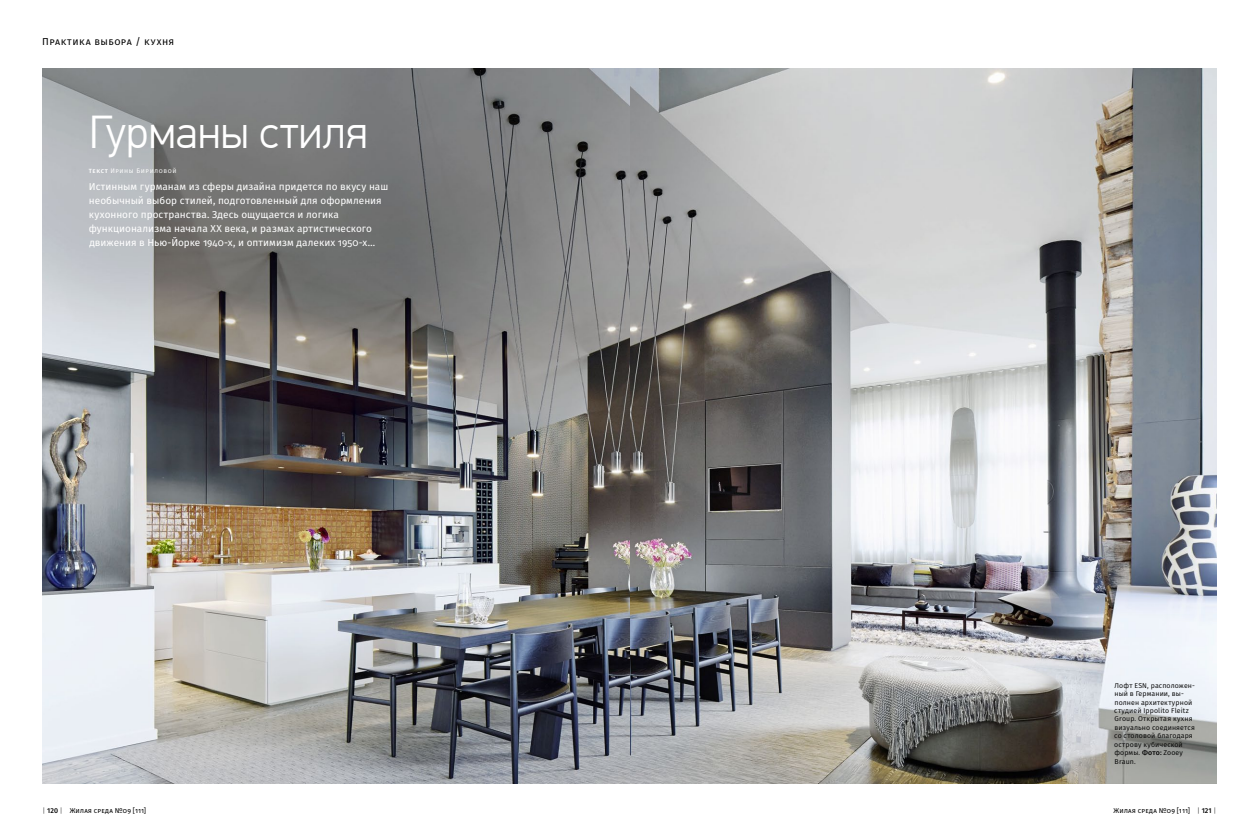
<style>
.page{position:relative;width:1259px;height:837px;background:#fff}
.page>*{position:absolute;margin:0;border:0;box-sizing:border-box;transform-origin:0 0}
.t1{font:300 46px "PF Din Text Pro";color:#fff}
.t2{font:10px/14px "Fira Sans";color:#fff}
.t3{font:10px "Fira Sans";letter-spacing:.055em;color:#000}
.РАБОЧИЙ{font:7px/8.4px "Fira Sans";letter-spacing:.015em;color:#000}
.t4{font:7px "Fira Sans";letter-spacing:.025em;color:#000}
.РАБОЧИЙ-2{font:6.6px "Fira Sans";letter-spacing:.09em;color:#fff}
.s1{font-weight:500;font-size:6px}
.s2{font-weight:500}
.s3{font-weight:300}
</style>
<div class="page">
<img style="left:43px;top:68px;width:1173px;height:714px">
<p class="t3" style="left:42px;top:35px;width:133px">Практика выбора / кухня</p>
<p class="t1" style="left:89px;top:105px;width:281px">Гурманы стиля</p>
<p class="t2" style="left:89px;top:180px;width:301px">Истинным гурманам из сферы дизайна придется по вкусу наш необычный выбор стилей, подготовленный для оформления кухонного пространства. Здесь ощущается и логика функционализма начала ХХ века, и размах артистического движения в Нью-Йорке 1940-х, и оптимизм далеких 1950-х…</p>
<p class="РАБОЧИЙ-2" style="left:89px;top:166px;width:89px"><span class="s1">Т</span><span class="s2">екст</span> Ирины Бириловой</p>
<p class="РАБОЧИЙ" style="left:1114px;top:681px;width:82px">Лофт ESN, расположен&shy;ный в Германии, вы&shy;полнен архитектурной студией Ippolito Fleitz<br>Group. Открытая кухня визуально соединяется со столовой благодаря острову кубической формы. <span class="s2">Фото:</span> Zooey<br>Braun.</p>
<p class="t4" style="left:43px;top:805px;width:105px"><span class="s3">|</span> <span class="s2">120</span> <span class="s3">|</span> Жилая среда №09 [111]</p>
<p class="t4" style="left:1113px;top:805px;width:104px">Жилая среда №09 [111] <span class="s3">|</span> <span class="s2">121</span> <span class="s3">|</span></p>
</div>
